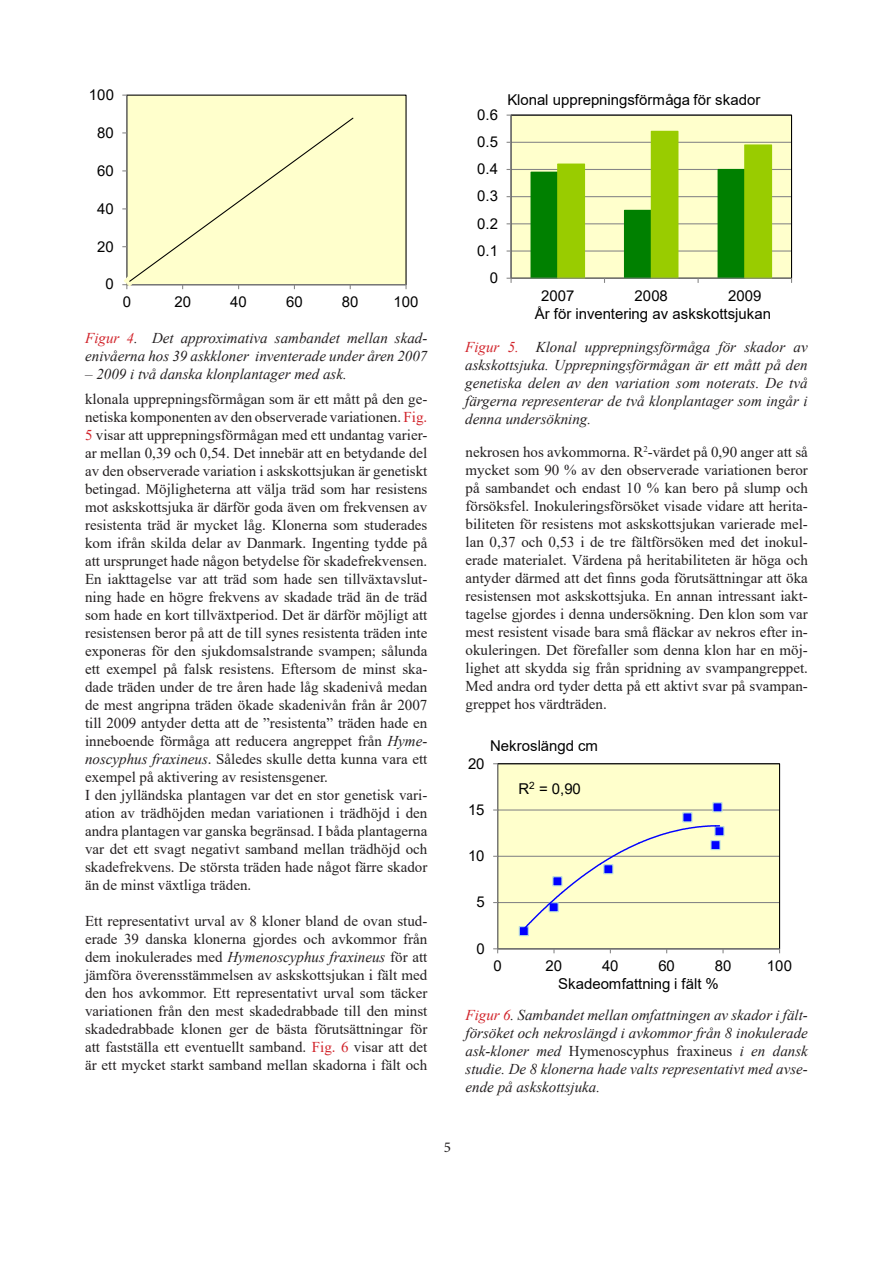
<style>
.page{position:relative;width:893px;height:1263px;background:#fff}
.page>*{position:absolute;margin:0;border:0;box-sizing:border-box;transform-origin:0 0}
.t1{font:15px/18px "Times New Roman";color:#231f20;text-align:justify}
.t2{font:italic 15px/18px "Times New Roman";color:#231f20;text-align:justify}
.t3{font:15px "Arial";color:#000}
.t4{font:15px "Minion Pro";color:#231f20}
.s1{color:#d1232a}
.s2{font-style:italic}
.s3{font-style:normal}
</style>
<div class="page">
<div style="left:126px;top:95px;width:281px;height:190px;background:#ffc"></div>
<hr style="left:126px;top:95px;width:1px;height:190px;background:#868686">
<hr style="left:127px;top:284px;width:279px;height:1px;background:#868686">
<svg style="left:122px;top:111px;width:238px;height:178px"></svg>
<div style="left:498px;top:764px;width:282px;height:185px;background:#ffc"></div>
<hr style="left:498px;top:902px;width:282px;height:1px;background:#868686">
<hr style="left:498px;top:856px;width:282px;height:1px;background:#868686">
<hr style="left:498px;top:809px;width:282px;height:1px;background:#868686">
<div style="left:497px;top:763px;width:283px;height:186px;border:1px solid #000"></div>
<hr style="left:497px;top:764px;width:1px;height:185px;background:#868686">
<hr style="left:498px;top:948px;width:282px;height:1px;background:#868686">
<svg style="left:493px;top:948px;width:5px;height:5px"></svg>
<div style="left:519px;top:926px;width:10px;height:10px;background:#00f;border:1px solid #b6dcdf"></div>
<div style="left:682px;top:812px;width:10px;height:10px;background:#00f;border:1px solid #b6dcdf"></div>
<div style="left:712px;top:802px;width:10px;height:10px;background:#00f;border:1px solid #b6dcdf"></div>
<div style="left:714px;top:826px;width:10px;height:10px;background:#00f;border:1px solid #b6dcdf"></div>
<svg style="left:522px;top:825px;width:197px;height:106px"></svg>
<div style="left:511px;top:115px;width:280px;height:163px;background:#ffc"></div>
<hr style="left:511px;top:250px;width:280px;height:2px;background:#868686">
<hr style="left:511px;top:223px;width:280px;height:1px;background:#868686">
<hr style="left:511px;top:196px;width:280px;height:1px;background:#868686">
<hr style="left:511px;top:169px;width:280px;height:1px;background:#868686">
<hr style="left:511px;top:142px;width:280px;height:1px;background:#868686">
<div style="left:510px;top:115px;width:282px;height:164px;border:1px solid #000"></div>
<div style="left:531px;top:172px;width:27px;height:106px;background:#008000"></div>
<div style="left:530px;top:172px;width:28px;height:107px;border:1px solid #008000"></div>
<div style="left:624px;top:210px;width:27px;height:68px;background:#008000"></div>
<div style="left:624px;top:210px;width:28px;height:69px;border:1px solid #008000"></div>
<div style="left:718px;top:169px;width:27px;height:109px;background:#008000"></div>
<div style="left:717px;top:169px;width:28px;height:110px;border:1px solid #008000"></div>
<div style="left:558px;top:164px;width:26px;height:114px;background:#9c0"></div>
<div style="left:557px;top:164px;width:28px;height:115px;border:1px solid #9c0"></div>
<div style="left:651px;top:131px;width:27px;height:147px;background:#9c0"></div>
<div style="left:745px;top:145px;width:26px;height:133px;background:#9c0"></div>
<div style="left:744px;top:144px;width:28px;height:135px;border:1px solid #9c0"></div>
<hr style="left:510px;top:115px;width:2px;height:163px;background:#868686">
<hr style="left:511px;top:278px;width:280px;height:1px;background:#868686">
<svg style="left:507px;top:278px;width:5px;height:5px"></svg>
<p class="t3" style="left:89px;top:84px;width:27px">100</p>
<p class="t3" style="left:97px;top:122px;width:18px">80</p>
<p class="t3" style="left:97px;top:160px;width:18px">60</p>
<p class="t3" style="left:97px;top:198px;width:18px">40</p>
<p class="t3" style="left:97px;top:236px;width:18px">20</p>
<p class="t3" style="left:106px;top:274px;width:10px">0</p>
<p class="t3" style="left:123px;top:292px;width:10px">0</p>
<p class="t3" style="left:174px;top:292px;width:18px">20</p>
<p class="t3" style="left:230px;top:292px;width:18px">40</p>
<p class="t3" style="left:286px;top:292px;width:18px">60</p>
<p class="t3" style="left:342px;top:292px;width:18px">80</p>
<p class="t3" style="left:394px;top:292px;width:27px">100</p>
<p class="t2" style="left:85px;top:329px;width:344px"><span class="s1">Figur 4</span>. Det approximativa sambandet mellan skad&shy;enivåerna hos 39 askkloner inventerade under åren 2007</p>
<p class="t2" style="left:85px;top:365px;width:263px">– 2009 i två danska klonplantager med ask.</p>
<p class="t1" style="left:85px;top:389px;width:344px">klonala upprepningsförmågan som är ett mått på den ge&shy;netiska komponenten av den observerade variationen. <span class="s1">Fig.<br>5</span> visar att upprepningsförmågan med ett undantag varier&shy;ar mellan 0,39 och 0,54. Det innebär att en betydande del av den observerade variation i askskottsjukan är genetiskt betingad. Möjligheterna att välja träd som har resistens mot askskottsjuka är därför goda även om frekvensen av resistenta träd är mycket låg. Klonerna som studerades kom ifrån skilda delar av Danmark. Ingenting tydde på att ursprunget hade någon betydelse för skadefrekvensen.<br>En iakttagelse var att träd som hade sen tillväxtavslut&shy;ning hade en högre frekvens av skadade träd än de träd som hade en kort tillväxtperiod. Det är därför möjligt att resistensen beror på att de till synes resistenta träden inte exponeras för den sjukdomsalstrande svampen; sålunda ett exempel på falsk resistens. Eftersom de minst ska&shy;dade träden under de tre åren hade låg skadenivå medan de mest angripna träden ökade skadenivån från år 2007 till 2009 antyder detta att de ”resistenta” träden hade en inneboende förmåga att reducera angreppet från <span class="s2">Hyme&shy;noscyphus fraxineus</span>. Således skulle detta kunna vara ett exempel på aktivering av resistensgener.</p>
<p class="t1" style="left:85px;top:785px;width:344px">I den jylländska plantagen var det en stor genetisk vari&shy;ation av trädhöjden medan variationen i trädhöjd i den andra plantagen var ganska begränsad. I båda plantagerna var det ett svagt negativt samband mellan trädhöjd och skadefrekvens. De största träden hade något färre skador än de minst växtliga träden.</p>
<p class="t1" style="left:85px;top:911px;width:344px">Ett representativt urval av 8 kloner bland de ovan stud&shy;erade 39 danska klonerna gjordes och avkommor från dem inokulerades med <span class="s2">Hymenoscyphus fraxineus</span> för att jämföra överensstämmelsen av askskottsjukan i fält med den hos avkommor. Ett representativt urval som täcker variationen från den mest skadedrabbade till den minst skadedrabbade klonen ger de bästa förutsättningar för att fastställa ett eventuellt samband. <span class="s1">Fig. 6</span> visar att det är ett mycket starkt samband mellan skadorna i fält och</p>
<p class="t3" style="left:477px;top:104px;width:22px">0.6</p>
<p class="t3" style="left:477px;top:131px;width:22px">0.5</p>
<p class="t3" style="left:477px;top:159px;width:22px">0.4</p>
<p class="t3" style="left:477px;top:186px;width:22px">0.3</p>
<p class="t3" style="left:477px;top:213px;width:22px">0.2</p>
<p class="t3" style="left:477px;top:240px;width:22px">0.1</p>
<p class="t3" style="left:490px;top:267px;width:10px">0</p>
<p class="t3" style="left:507px;top:89px;width:254px">Klonal upprepningsförmåga för skador</p>
<p class="t3" style="left:541px;top:285px;width:35px">2007</p>
<p class="t3" style="left:635px;top:285px;width:35px">2008</p>
<p class="t3" style="left:728px;top:285px;width:35px">2009</p>
<p class="t3" style="left:535px;top:304px;width:238px">År för inventering av askskottsjukan</p>
<p class="t2" style="left:465px;top:338px;width:344px"><span class="s1">Figur 5.</span> Klonal upprepningsförmåga för skador av askskottsjuka. Upprepningsförmågan är ett mått på den genetiska delen av den variation som noterats. De två färgerna representerar de två klonplantager som ingår i denna undersökning.</p>
<p class="t1" style="left:466px;top:442px;width:344px">nekrosen hos avkommorna. R<sup>2</sup>-värdet på 0,90 anger att så mycket som 90 % av den observerade variationen beror på sambandet och endast 10 % kan bero på slump och försöksfel. Inokuleringsförsöket visade vidare att herita&shy;biliteten för resistens mot askskottsjukan varierade mel&shy;lan 0,37 och 0,53 i de tre fältförsöken med det inokul&shy;erade materialet. Värdena på heritabiliteten är höga och antyder därmed att det finns goda förutsättningar att öka resistensen mot askskottsjuka. En annan intressant iakt&shy;tagelse gjordes i denna undersökning. Den klon som var mest resistent visade bara små fläckar av nekros efter in&shy;okuleringen. Det förefaller som denna klon har en möj&shy;lighet att skydda sig från spridning av svampangreppet.<br>Med andra ord tyder detta på ett aktivt svar på svampan&shy;greppet hos värdträden.</p>
<p class="t3" style="left:490px;top:735px;width:110px">Nekroslängd cm</p>
<p class="t3" style="left:518px;top:778px;width:64px">R<sup>2</sup> = 0,90</p>
<p class="t3" style="left:468px;top:753px;width:18px">20</p>
<p class="t3" style="left:468px;top:799px;width:18px">15</p>
<p class="t3" style="left:468px;top:845px;width:18px">10</p>
<p class="t3" style="left:476px;top:892px;width:10px">5</p>
<p class="t3" style="left:476px;top:938px;width:10px">0</p>
<p class="t3" style="left:493px;top:956px;width:10px">0</p>
<p class="t3" style="left:546px;top:956px;width:18px">20</p>
<p class="t3" style="left:602px;top:956px;width:18px">40</p>
<p class="t3" style="left:658px;top:956px;width:18px">60</p>
<p class="t3" style="left:715px;top:956px;width:18px">80</p>
<p class="t3" style="left:767px;top:956px;width:27px">100</p>
<p class="t3" style="left:558px;top:974px;width:162px">Skadeomfattning i fält %</p>
<p class="t2" style="left:466px;top:1005px;width:344px"><span class="s1">Figur 6</span>. Sambandet mellan omfattningen av skador i fält&shy;försöket och nekroslängd i avkommor från 8 inokulerade ask-kloner med <span class="s3">Hymenoscyphus fraxineus</span> i en dansk studie. De 8 klonerna hade valts representativt med avse&shy;ende på askskottsjuka.</p>
<p class="t4" style="left:444px;top:1137px;width:9px">5</p>
</div>
